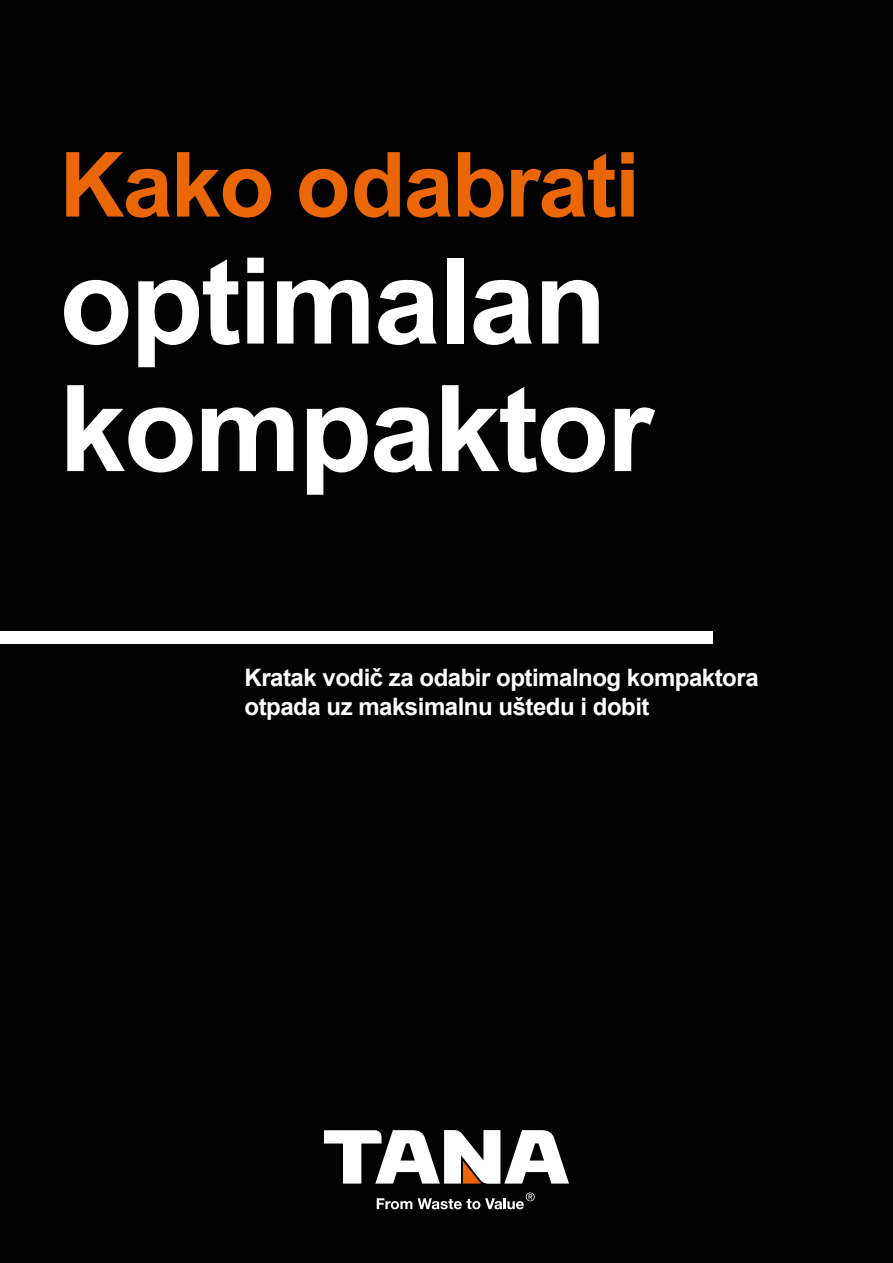
<style>
.page{position:relative;width:893px;height:1263px;background:#020202}
.page>*{position:absolute;margin:0;border:0;box-sizing:border-box;transform-origin:0 0}
.t1{font:700 120px/127.5px "Arial";letter-spacing:-.02em;color:#fff}
.t2{font:700 90px "Arial";letter-spacing:-.02em;color:#eb6606}
.otsikko1{font:700 24px/28.8px "Arial";letter-spacing:-.02em;color:#fff}
</style>
<div class="page">
<div style="left:0;top:631px;width:712px;height:13px;background:#fff"></div>
<svg style="left:324px;top:1130px;width:245px;height:54px"></svg>
<svg style="left:377px;top:1198px;width:35px;height:11px"></svg>
<svg style="left:418px;top:1192px;width:117px;height:17px"></svg>
<p class="t2" style="left:60px;top:121px;width:582px">Kako odabrati</p>
<p class="t1" style="left:59px;top:239px;width:596px">optimalan kompaktor</p>
<p class="otsikko1" style="left:244px;top:664px;width:516px">Kratak vodič za odabir optimalnog kompaktora otpada uz maksimalnu uštedu i dobit</p>
</div>
